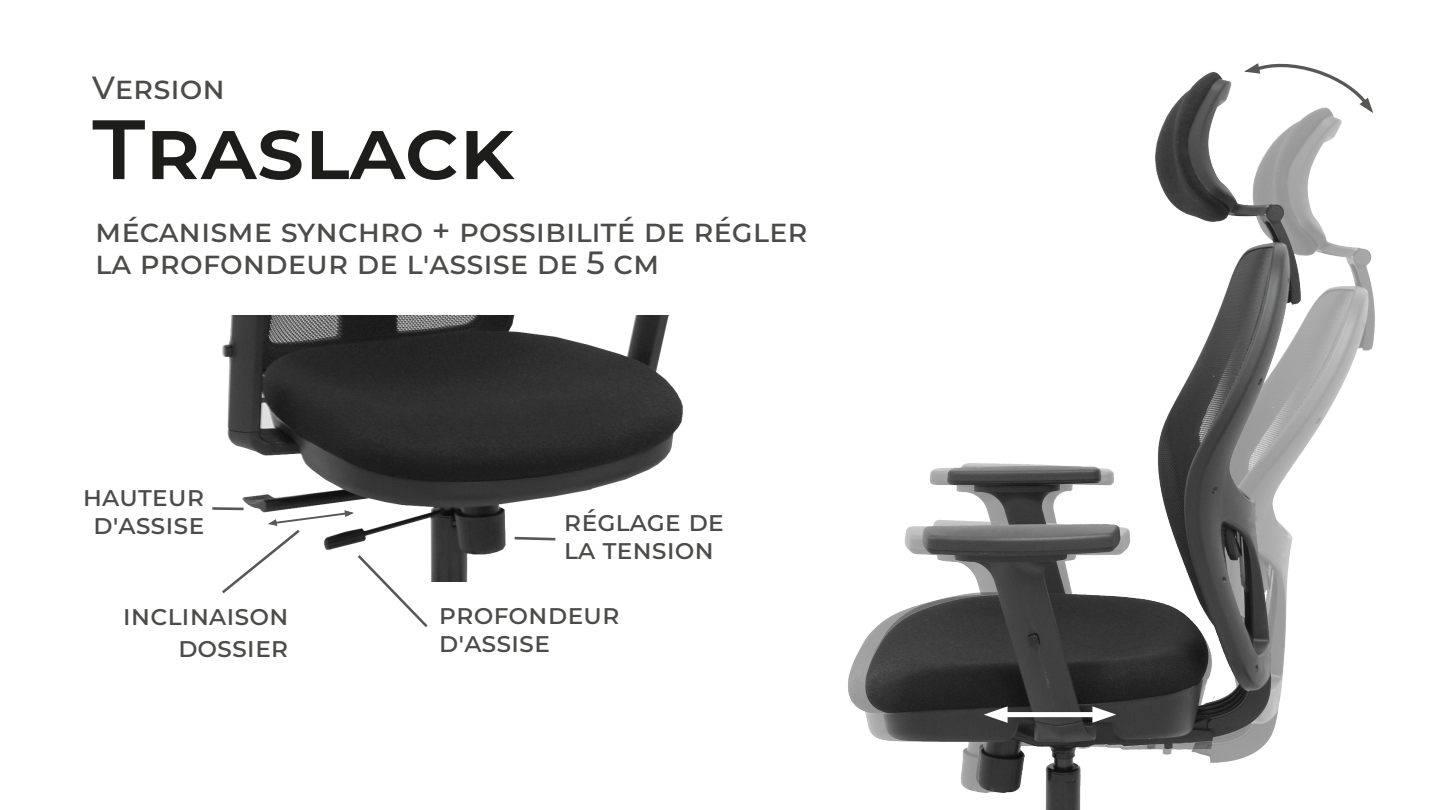
<style>
.page{position:relative;width:1440px;height:810px;background:#fff}
.page>*{position:absolute;margin:0;border:0;box-sizing:border-box;transform-origin:0 0}
.t1{font:100 84px "Montserrat";letter-spacing:.02em;color:#1d1d1b;scale:1.05 1}
.t2{font:100 32.1px/32.1px "Montserrat";color:#4b4b4a}
.t3{font:100 27.9px/27.9px "Montserrat";color:#4b4b4a}
</style>
<div class="page">
<img style="left:222px;top:315px;width:461px;height:267px">
<img style="left:848px;top:72px;width:527px;height:738px">
<svg style="left:1244px;top:63px;width:130px;height:50px"></svg>
<svg style="left:512px;top:535px;width:46px;height:7px"></svg>
<hr style="left:212px;top:507px;width:31px;height:3px;background:#575756">
<svg style="left:219px;top:509px;width:211px;height:118px"></svg>
<svg style="left:1091px;top:705px;width:24px;height:20px"></svg>
<svg style="left:984px;top:705px;width:25px;height:20px"></svg>
<div style="left:1000px;top:712px;width:96px;height:5px;background:#fff"></div>
<p class="t2" style="left:92px;top:71px;width:134px">Version</p>
<h1 class="t1" style="left:92px;top:93px;width:404px">Traslack</h1>
<p class="t2" style="left:95px;top:213px;width:714px">mécanisme synchro + possibilité de régler la profondeur de l'assise de 5 cm</p>
<p class="t3" style="left:83px;top:481px;width:123px;text-align:center">hauteur d'assise</p>
<p class="t3" style="left:123px;top:598px;width:167px;line-height:31.7px;text-align:right">inclinaison dossier</p>
<p class="t3" style="left:564px;top:506px;width:161px">réglage de la tension</p>
<p class="t3" style="left:439px;top:599px;width:182px">profondeur d'assise</p>
</div>
